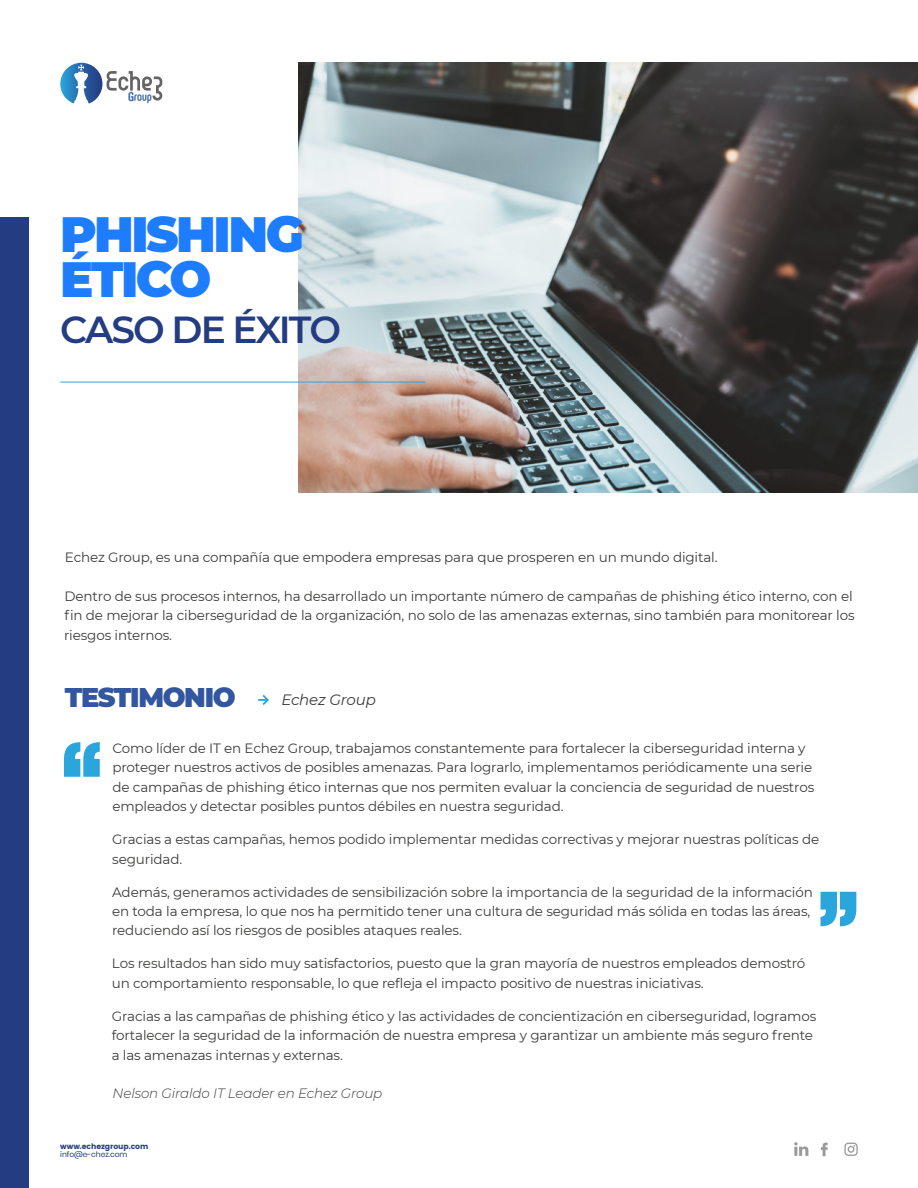
<style>
.page{position:relative;width:918px;height:1188px;background:#fff}
.page>*{position:absolute;margin:0;border:0;box-sizing:border-box;transform-origin:0 0}
.t1{font:900 49.5px/45px "Montserrat";letter-spacing:-.05em;color:#1e7cff}
.t2{font:600 37.65px "Montserrat";letter-spacing:-.055em;color:#243d82}
.t3{font:900 27px "Montserrat";letter-spacing:-.05em;color:#3256a0}
.t4{font:italic 15px "Montserrat";letter-spacing:-.015em;color:#3c3c3b}
.t5{font:13.5px/19.5px "Montserrat";letter-spacing:-.01em;color:#3c3c3b}
.t6{font:italic 300 13.5px "Montserrat";letter-spacing:-.01em;color:#3c3c3b}
.t7{font:7.65px "Poppins";letter-spacing:-.01em;color:#243d82}
.t8{font:7.65px "Poppins";letter-spacing:-.01em;color:#243d82}
</style>
<div class="page">
<img style="left:299px;top:62px;width:619px;height:430px">
<svg style="left:844px;top:1143px;width:14px;height:13px"></svg>
<svg style="left:821px;top:1143px;width:7px;height:13px"></svg>
<svg style="left:794px;top:1142px;width:14px;height:14px"></svg>
<svg style="left:60px;top:63px;width:102px;height:41px"></svg>
<div style="left:0;top:218px;width:28px;height:970px;background:#243d82"></div>
<hr style="left:60px;top:382px;width:365px;height:1px;background:#2ba6dd">
<svg style="left:64px;top:742px;width:36px;height:35px"></svg>
<svg style="left:821px;top:892px;width:35px;height:34px"></svg>
<svg style="left:258px;top:695px;width:11px;height:10px"></svg>
<h1 class="t1" style="left:60px;top:209px;width:245px">PHISHING<br>ÉTICO</h1>
<h2 class="t2" style="left:60px;top:303px;width:282px">CASO DE ÉXITO</h2>
<p class="t5" style="left:65px;top:547px;width:654px">Echez Group, es una compañía que empodera empresas para que prosperen en un mundo digital.</p>
<p class="t5" style="left:64px;top:586px;width:792px">Dentro de sus procesos internos, ha desarrollado un importante número de campañas de phishing ético interno, con el fin de mejorar la ciberseguridad de la organización, no solo de las amenazas externas, sino también para monitorear los riesgos internos.</p>
<h3 class="t3" style="left:65px;top:678px;width:172px">TESTIMONIO</h3>
<p class="t4" style="left:281px;top:689px;width:96px">Echez Group</p>
<p class="t5" style="left:112px;top:738px;width:703px">Como líder de IT en Echez Group, trabajamos constantemente para fortalecer la ciberseguridad interna y proteger nuestros activos de posibles amenazas. Para lograrlo, implementamos periódicamente una serie de campañas de phishing ético internas que nos permiten evaluar la conciencia de seguridad de nuestros empleados y detectar posibles puntos débiles en nuestra seguridad.</p>
<p class="t5" style="left:112px;top:829px;width:708px">Gracias a estas campañas, hemos podido implementar medidas correctivas y mejorar nuestras políticas de seguridad.</p>
<p class="t5" style="left:112px;top:881px;width:702px">Además, generamos actividades de sensibilización sobre la importancia de la seguridad de la información en toda la empresa, lo que nos ha permitido tener una cultura de seguridad más sólida en todas las áreas, reduciendo así los riesgos de posibles ataques reales.</p>
<p class="t5" style="left:112px;top:953px;width:695px">Los resultados han sido muy satisfactorios, puesto que la gran mayoría de nuestros empleados demostró un comportamiento responsable, lo que refleja el impacto positivo de nuestras iniciativas.</p>
<p class="t5" style="left:112px;top:1006px;width:706px">Gracias a las campañas de phishing ético y las actividades de concientización en ciberseguridad, logramos fortalecer la seguridad de la información de nuestra empresa y garantizar un ambiente más seguro frente a las amenazas internas y externas.</p>
<p class="t6" style="left:113px;top:1084px;width:271px">Nelson Giraldo IT Leader en Echez Group</p>
<p class="t7" style="left:60px;top:1142px;width:90px">www.echezgroup.com</p>
<p class="t8" style="left:60px;top:1150px;width:69px">info@e-chez.com</p>
</div>
